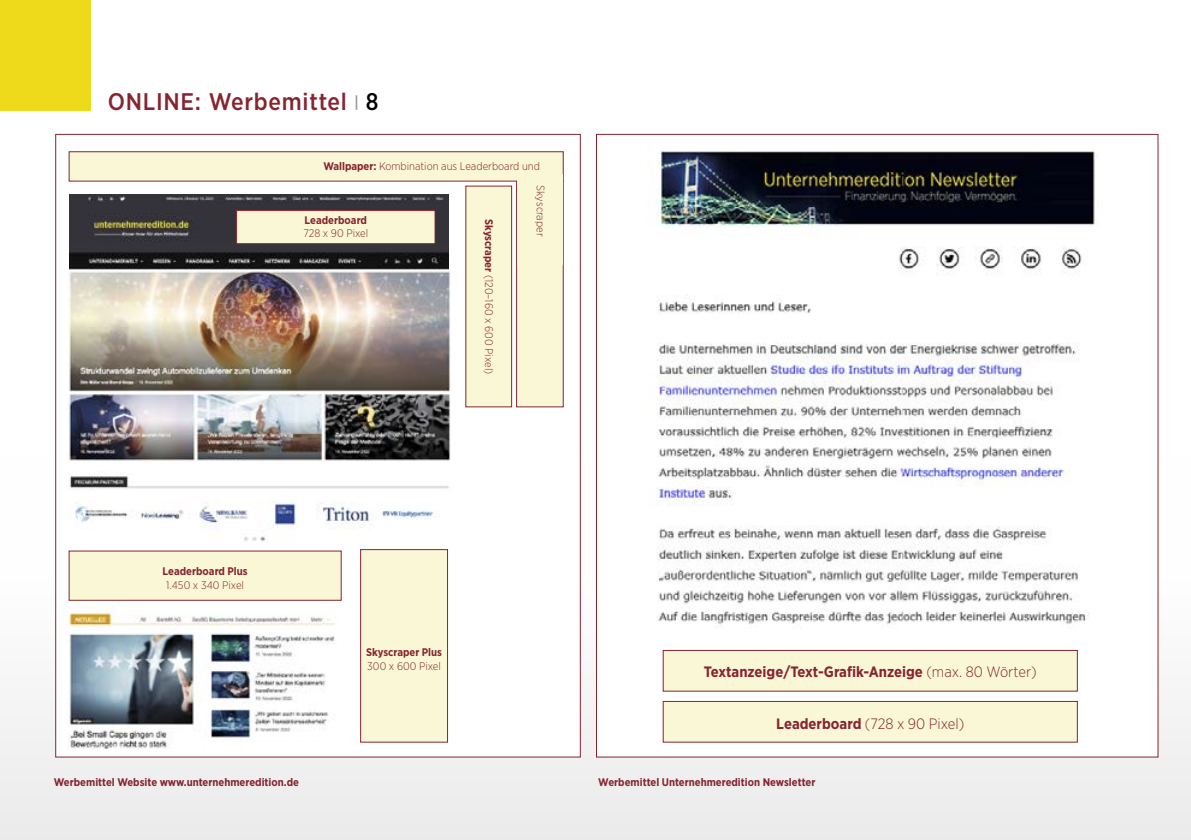
<style>
.page{position:relative;width:1191px;height:840px;background:#fff}
.page>*{position:absolute;margin:0;border:0;box-sizing:border-box;transform-origin:0 0}
.t1{font:500 24px "Gotham Narrow";letter-spacing:.03em;color:#862430}
.t2{font:700 15px "Gotham Narrow";color:#862430}
.t3{font:300 15px "Gotham Narrow";color:#862430}
.t4{font:700 11px "Gotham Narrow";color:#862430}
.t5{font:300 11px "Gotham Narrow";color:#862430}
.s1{font-size:16px;color:#939393}
.s2{color:#000}
.s3{font-weight:700}
.s4{font-weight:300}
</style>
<div class="page">
<div style="left:0;top:456px;width:1191px;height:383px;background:linear-gradient(to bottom,#fefbfc,#ebeaea)"></div>
<div style="left:0;top:0;width:91px;height:110px;background:#eeda1b"></div>
<div style="left:596px;top:134px;width:562px;height:622px;background:#fff;border:1px solid #862430"></div>
<div style="left:55px;top:134px;width:525px;height:622px;background:#fff;border:1px solid #862430"></div>
<div style="left:663px;top:650px;width:414px;height:40px;background:#f9f7d6"></div>
<div style="left:662px;top:649px;width:415px;height:42px;border:1px solid #862430"></div>
<div style="left:663px;top:701px;width:414px;height:40px;background:#f9f7d6"></div>
<div style="left:662px;top:700px;width:415px;height:42px;border:1px solid #862430"></div>
<img style="left:70px;top:194px;width:378px;height:76px">
<div style="left:236px;top:210px;width:199px;height:33px;background:#f9f7d6"></div>
<div style="left:236px;top:210px;width:199px;height:34px;border:1px solid #862430"></div>
<div style="left:466px;top:186px;width:45px;height:220px;background:#f9f7d6"></div>
<div style="left:465px;top:185px;width:47px;height:222px;border:1px solid #862430"></div>
<div style="left:69px;top:152px;width:494px;height:29px;background:#f9f7d6"></div>
<div style="left:69px;top:151px;width:495px;height:30px;border:1px solid #862430"></div>
<svg style="left:515px;top:180px;width:49px;height:227px;background:#f1eacd"></svg>
<div style="left:517px;top:174px;width:46px;height:90px;background:#f9f7d6"></div>
<img style="left:647px;top:151px;width:450px;height:474px">
<img style="left:68px;top:271px;width:383px;height:270px">
<div style="left:69px;top:550px;width:272px;height:50px;background:#f9f7d6"></div>
<div style="left:360px;top:549px;width:87px;height:192px;background:#f9f7d6"></div>
<div style="left:360px;top:549px;width:88px;height:193px;border:1px solid #862430"></div>
<img style="left:58px;top:606px;width:278px;height:142px">
<div style="left:205px;top:742px;width:126px;height:10px;background:#fff"></div>
<h1 class="t1" style="left:108px;top:86px;width:272px">ONLINE: Werbemittel <span class="s1">|</span> <span class="s2">8</span></h1>
<p class="t5" style="left:323px;top:159px;width:218px"><span class="s3">Wallpaper:</span> Kombination aus Leaderboard und</p>
<p class="t5" style="left:547px;top:185px;width:52px;rotate:90deg">Skyscraper</p>
<p class="t4" style="left:304px;top:213px;width:64px">Leaderboard</p>
<p class="t5" style="left:303px;top:226px;width:66px">728 x 90 Pixel</p>
<p class="t5" style="left:496px;top:219px;width:156px;rotate:90deg"><span class="s3">Skyscraper</span> (120–160 x 600 Pixel)</p>
<p class="t4" style="left:163px;top:564px;width:87px">Leaderboard Plus</p>
<p class="t5" style="left:166px;top:577px;width:79px">1.450 x 340 Pixel</p>
<p class="t4" style="left:366px;top:645px;width:77px">Skyscraper Plus</p>
<p class="t5" style="left:367px;top:658px;width:75px">300 x 600 Pixel</p>
<h2 class="t2" style="left:704px;top:661px;width:334px">Textanzeige/Text-Grafik-Anzeige <span class="s4">(max. 80 Wörter)</span></h2>
<h2 class="t3" style="left:776px;top:714px;width:189px"><span class="s3">Leaderboard</span> (728 x 90 Pixel)</h2>
<p class="t4" style="left:54px;top:775px;width:247px">Werbemittel Website www.unternehmeredition.de</p>
<p class="t4" style="left:598px;top:775px;width:219px">Werbemittel Unternehmeredition Newsletter</p>
</div>
